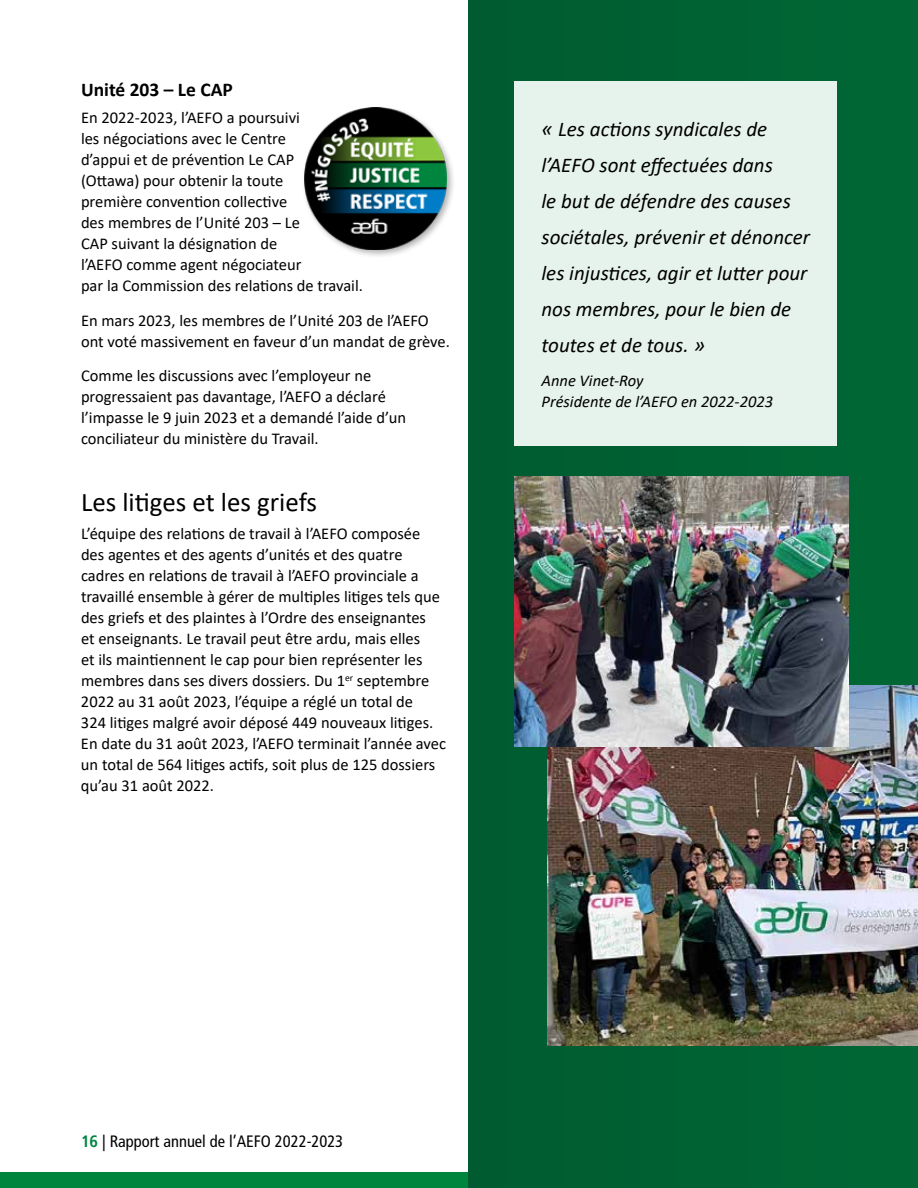
<style>
.page{position:relative;width:918px;height:1188px;background:#fff}
.page>*{position:absolute;margin:0;border:0;box-sizing:border-box;transform-origin:0 0}
.t1{font:27px "Calibri";color:#000}
.t2{font:italic 21px/36px "Calibri";color:#000}
.t3{font:700 19.5px "Calibri";color:#000}
.t4{font:16.5px/21px "Calibri";color:#000}
.t5{font:italic 16.5px/21px "Calibri";color:#000}
.t6{font:condensed 16.5px "Frutiger LT Std";color:#000}
.s1{font-size:22.5px}
.s2{font-weight:700;color:#00853f}
</style>
<div class="page">
<div style="left:0;top:1173px;width:918px;height:15px;background:#00853f"></div>
<div style="left:468px;top:0;width:450px;height:1188px;background:#006032"></div>
<div style="left:514px;top:81px;width:323px;height:365px;background:#e6f3ec"></div>
<div style="left:302px;top:105px;width:154px;height:154px;background:#000;opacity:.3"></div>
<img style="left:304px;top:108px;width:143px;height:142px">
<img style="left:547px;top:685px;width:371px;height:361px">
<img style="left:514px;top:476px;width:335px;height:270px">
<p class="t3" style="left:81px;top:75px;width:153px">Unité 203 – Le CAP</p>
<p class="t4" style="left:81px;top:107px;width:284px">En 2022-2023, l’AEFO a poursuivi<br>les négociations avec le Centre<br>d’appui et de prévention Le CAP<br>(Ottawa) pour obtenir la toute<br>première convention collective<br>des membres de l’Unité 203 – Le<br>CAP suivant la désignation de<br>l’AEFO comme agent négociateur<br>par la Commission des relations de travail.</p>
<p class="t4" style="left:81px;top:310px;width:370px">En mars 2023, les membres de l’Unité 203 de l’AEFO ont voté massivement en faveur d’un mandat de grève.</p>
<p class="t4" style="left:81px;top:365px;width:327px">Comme les discussions avec l’employeur ne progressaient pas davantage, l’AEFO a déclaré l’impasse le 9 juin 2023 et a demandé l’aide d’un conciliateur du ministère du Travail.</p>
<h1 class="t1" style="left:81px;top:484px;width:238px">Les litiges et les griefs</h1>
<p class="t4" style="left:81px;top:523px;width:367px">L’équipe des relations de travail à l’AEFO composée des agentes et des agents d’unités et des quatre cadres en relations de travail à l’AEFO provinciale a travaillé ensemble à gérer de multiples litiges tels que des griefs et des plaintes à l’Ordre des enseignantes<br>et enseignants. Le travail peut être ardu, mais elles<br>et ils maintiennent le cap pour bien représenter les membres dans ses divers dossiers. Du 1<sup>er</sup> septembre 2022 au 31 août 2023, l’équipe a réglé un total de<br>324 litiges malgré avoir déposé 449 nouveaux litiges.<br>En date du 31 août 2023, l’AEFO terminait l’année avec un total de 564 litiges actifs, soit plus de 125 dossiers qu’au 31 août 2022.</p>
<p class="t2" style="left:542px;top:110px;width:270px"><span class="s1">«</span> Les actions syndicales de l’AEFO sont effectuées dans<br>le but de défendre des causes sociétales, prévenir et dénoncer les injustices, agir et lutter pour nos membres, pour le bien de toutes et de tous. <span class="s1">»</span></p>
<p class="t5" style="left:542px;top:370px;width:233px">Anne Vinet-Roy<br>Présidente de l’AEFO en 2022-2023</p>
<p class="t6" style="left:81px;top:1132px;width:264px"><span class="s2">16</span> | Rapport annuel de l’AEFO 2022-2023</p>
</div>
